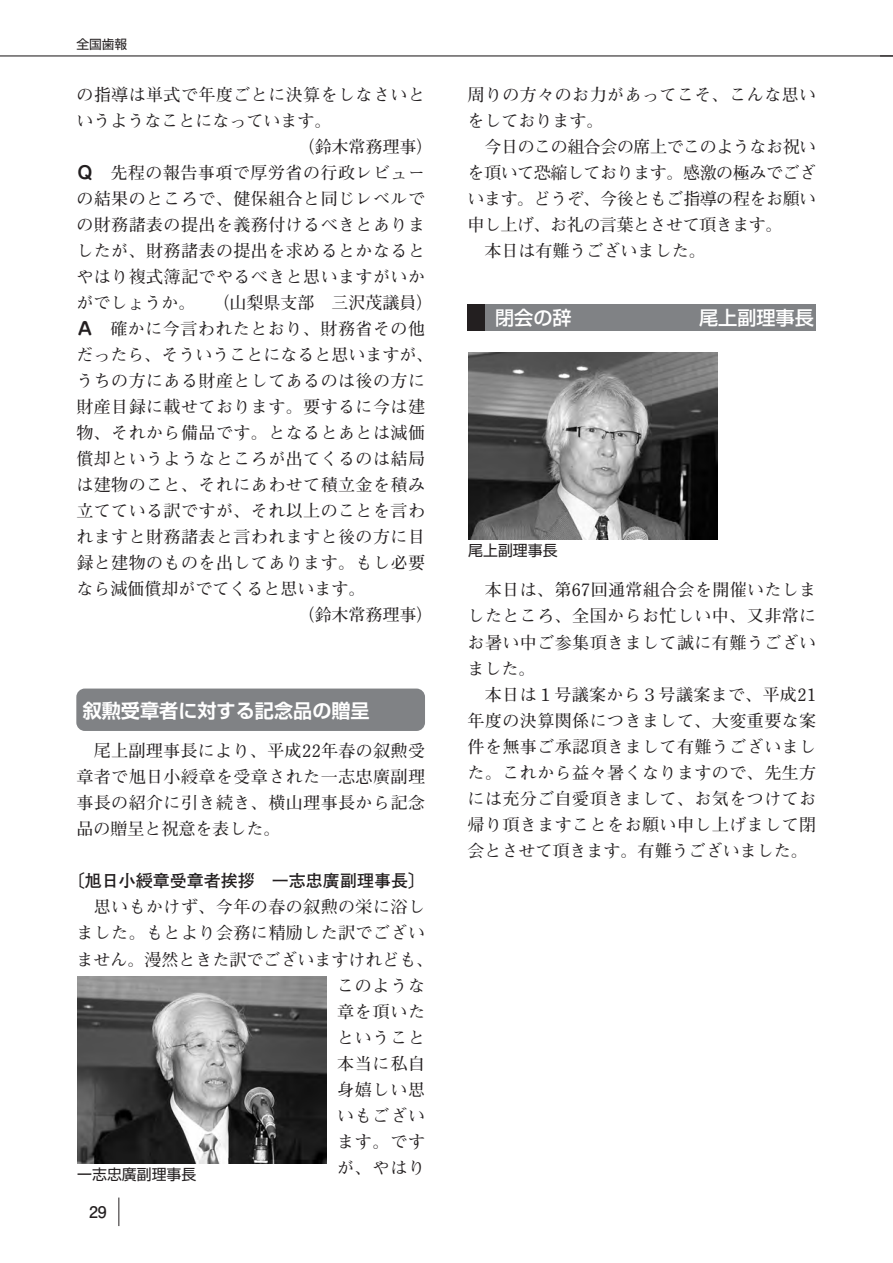
<style>
.page{position:relative;width:893px;height:1263px;background:#fff}
.page>*{position:absolute;margin:0;border:0;box-sizing:border-box;transform-origin:0 0}
.t1{font:700 19.2px "Shin Go Pro De";color:#fff}
.t2{font:500 19.2px "Shin Go Pro";color:#fff}
.t3{font:700 16.95px/26.1px "Futo Min A101 Pro";letter-spacing:.025em;color:#231f20;text-align:justify}
.t4{font:700 16.95px "Futo Min A101 Pro";color:#231f20}
.t5{font:700 16.95px "Futo Min A101 Pro";letter-spacing:-.025em;color:#231f20}
.t6{font:700 16.95px "Futo Go B101 Pro";color:#231f20}
.t7{font:700 15.9px "Futo Go B101 Pro";color:#231f20}
.t8{font:14.85px "Shin Go Pro";color:#231f20}
.t9{font:12.75px "Shin Go Pro";color:#231f20}
.s1{font-family:"Shin M Go Pro De"}
</style>
<div class="page">
<svg style="left:119px;top:1197px;width:1px;height:29px"></svg>
<hr style="left:0;top:55px;width:893px;height:1px;background:#231f20">
<div style="left:76px;top:688px;width:349px;height:43px;background:#808285;border-radius:9px"></div>
<div style="left:468px;top:304px;width:348px;height:27px;background:#808285"></div>
<div style="left:468px;top:304px;width:17px;height:27px;background:#231f20"></div>
<img style="left:77px;top:976px;width:249px;height:187px">
<img style="left:468px;top:352px;width:249px;height:187px">
<p class="t9" style="left:76px;top:40px;width:53px">全国歯報</p>
<p class="t3" style="left:76px;top:83px;width:350px">の指導は単式で年度ごとに決算をしなさいと</p>
<p class="t4" style="left:76px;top:114px;width:257px">いうようなことになっています。</p>
<p class="t3" style="left:297px;top:136px;width:138px">（鈴木常務理事）</p>
<p class="t3" style="left:76px;top:162px;width:350px"><span class="s1">Ｑ　</span>先程の報告事項で厚労省の行政レビュー</p>
<p class="t3" style="left:76px;top:188px;width:350px">の結果のところで、健保組合と同じレベルで</p>
<p class="t3" style="left:76px;top:214px;width:350px">の財務諸表の提出を義務付けるべきとありま</p>
<p class="t3" style="left:76px;top:240px;width:350px">したが、財務諸表の提出を求めるとかなると</p>
<p class="t3" style="left:76px;top:266px;width:350px">やはり複式簿記でやるべきと思いますがいか</p>
<p class="t4" style="left:76px;top:296px;width:359px">がでしょうか。 （山梨県支部　三沢茂議員）</p>
<p class="t3" style="left:76px;top:318px;width:350px"><span class="s1">Ａ　</span>確かに今言われたとおり、財務省その他</p>
<p class="t4" style="left:76px;top:348px;width:359px">だったら、そういうことになると思いますが、</p>
<p class="t3" style="left:76px;top:370px;width:350px">うちの方にある財産としてあるのは後の方に</p>
<p class="t3" style="left:76px;top:396px;width:350px">財産目録に載せております。要するに今は建</p>
<p class="t3" style="left:76px;top:422px;width:350px">物、それから備品です。となるとあとは減価</p>
<p class="t3" style="left:76px;top:448px;width:350px">償却というようなところが出てくるのは結局</p>
<p class="t3" style="left:76px;top:474px;width:350px">は建物のこと、それにあわせて積立金を積み</p>
<p class="t3" style="left:76px;top:500px;width:350px">立てている訳ですが、それ以上のことを言わ</p>
<p class="t3" style="left:76px;top:526px;width:350px">れますと財務諸表と言われますと後の方に目</p>
<p class="t3" style="left:76px;top:552px;width:350px">録と建物のものを出してあります。もし必要</p>
<p class="t4" style="left:76px;top:583px;width:291px">なら減価償却がでてくると思います。</p>
<p class="t3" style="left:297px;top:604px;width:138px">（鈴木常務理事）</p>
<p class="t1" style="left:83px;top:704px;width:289px">叙勲受章者に対する記念品の贈呈</p>
<p class="t3" style="left:76px;top:740px;width:350px;text-indent:17px">尾上副理事長により、平成22年春の叙勲受章者で旭日小綬章を受章された一志忠廣副理事長の紹介に引き続き、横山理事長から記念品の贈呈と祝意を表した。</p>
<p class="t6" style="left:68px;top:875px;width:359px">〔旭日小綬章受章者挨拶　一志忠廣副理事長〕</p>
<p class="t3" style="left:94px;top:896px;width:333px">思いもかけず、今年の春の叙勲の栄に浴し</p>
<p class="t3" style="left:76px;top:922px;width:350px">ました。もとより会務に精励した訳でござい</p>
<p class="t4" style="left:76px;top:953px;width:359px">ません。漫然ときた訳でございますけれども、</p>
<p class="t3" style="left:337px;top:974px;width:89px">このような</p>
<p class="t3" style="left:337px;top:1000px;width:89px">章を頂いた</p>
<p class="t3" style="left:337px;top:1026px;width:89px">ということ</p>
<p class="t3" style="left:337px;top:1052px;width:89px">本当に私自</p>
<p class="t3" style="left:337px;top:1078px;width:89px">身嬉しい思</p>
<p class="t3" style="left:337px;top:1105px;width:89px">いもござい</p>
<p class="t3" style="left:337px;top:1131px;width:89px">ます。です</p>
<p class="t3" style="left:337px;top:1157px;width:89px">が、やはり</p>
<p class="t8" style="left:77px;top:1168px;width:121px">一志忠廣副理事長</p>
<p class="t7" style="left:89px;top:1206px;width:19px">29</p>
<p class="t3" style="left:468px;top:83px;width:350px">周りの方々のお力があってこそ、こんな思いをしております。</p>
<p class="t5" style="left:485px;top:140px;width:333px">今日のこの組合会の席上でこのようなお祝い</p>
<p class="t5" style="left:468px;top:166px;width:350px">を頂いて恐縮しております。感激の極みでござ</p>
<p class="t5" style="left:468px;top:192px;width:350px">います。どうぞ、今後ともご指導の程をお願い</p>
<p class="t5" style="left:468px;top:218px;width:316px">申し上げ、お礼の言葉とさせて頂きます。</p>
<p class="t4" style="left:485px;top:244px;width:223px">本日は有難うございました。</p>
<p class="t2" style="left:495px;top:310px;width:97px">閉会の辞　</p>
<p class="t2" style="left:699px;top:310px;width:116px">尾上副理事長</p>
<p class="t8" style="left:468px;top:544px;width:91px">尾上副理事長</p>
<p class="t3" style="left:468px;top:579px;width:350px;text-indent:17px">本日は、第67回通常組合会を開催いたしましたところ、全国からお忙しい中、又非常にお暑い中ご参集頂きまして誠に有難うございました。</p>
<p class="t3" style="left:468px;top:683px;width:350px;text-indent:17px">本日は１号議案から３号議案まで、平成21年度の決算関係につきまして、大変重要な案件を無事ご承認頂きまして有難うございました。これから益々暑くなりますので、先生方には充分ご自愛頂きまして、お気をつけてお帰り頂きますことをお願い申し上げまして閉会とさせて頂きます。有難うございました。</p>
</div>
